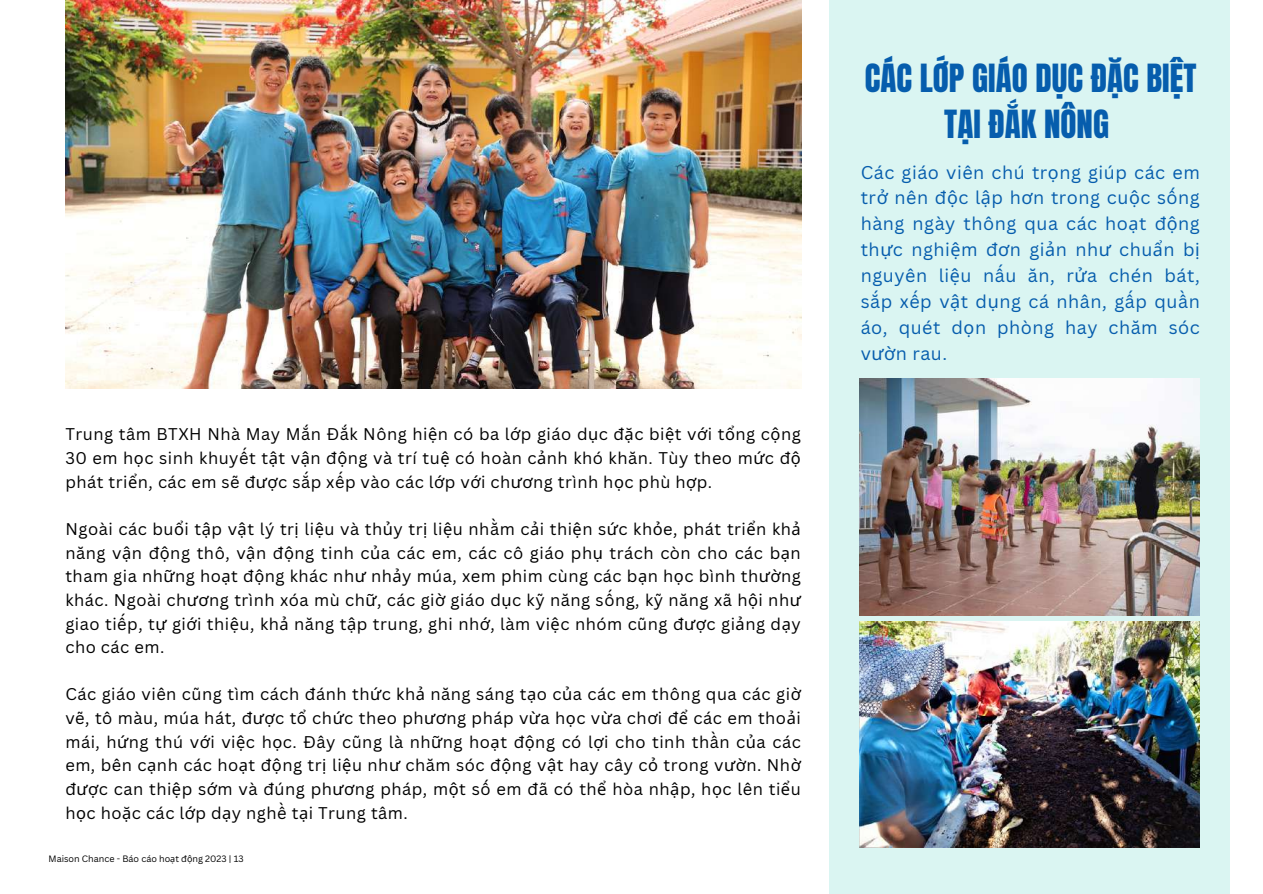
<style>
.page{position:relative;width:1263px;height:894px;background:#fff}
.page>*{position:absolute;margin:0;border:0;box-sizing:border-box;transform-origin:0 0}
.t1{font:33px/46.2px "Anton";color:#065dad;text-align:center}
.t2{font:18px/25.8px "Canva Sans";letter-spacing:.03em;color:#065dad;text-align:justify}
.t3{font:16.5px/23.7px "Canva Sans";letter-spacing:.03em;color:#000;text-align:justify}
.t4{font:9px "Canva Sans";color:#000}
.s1{font-family:"Noto Sans"}
</style>
<div class="page">
<img style="left:65px;top:0;width:736px;height:388px">
<div style="left:829px;top:0;width:400px;height:893px;background:#daf5f2"></div>
<img style="left:859px;top:379px;width:340px;height:236px">
<img style="left:859px;top:621px;width:340px;height:225px">
<p class="t3" style="left:65px;top:422px;width:737px">Trung tâm BTXH Nhà May Mắn Đắk Nông hi<span class="s1">ệ</span>n có ba l<span class="s1">ớ</span>p giáo d<span class="s1">ụ</span>c đ<span class="s1">ặ</span>c bi<span class="s1">ệ</span>t v<span class="s1">ớ</span>i t<span class="s1">ổ</span>ng c<span class="s1">ộ</span>ng 30 em h<span class="s1">ọ</span>c sinh khuyết t<span class="s1">ậ</span>t v<span class="s1">ậ</span>n đ<span class="s1">ộ</span>ng và trí tu<span class="s1">ệ</span> có hoàn c<span class="s1">ả</span>nh khó khăn. Tùy theo m<span class="s1">ứ</span>c đ<span class="s1">ộ </span>phát tri<span class="s1">ể</span>n, các em sẽ đ<span class="s1">ượ</span>c sắp xếp vào các l<span class="s1">ớ</span>p v<span class="s1">ớ</span>i ch<span class="s1">ươ</span>ng trình h<span class="s1">ọ</span>c phù h<span class="s1">ợ</span>p.</p>
<p class="t3" style="left:65px;top:516px;width:737px">Ngoài các bu<span class="s1">ổ</span>i t<span class="s1">ậ</span>p v<span class="s1">ậ</span>t lý tr<span class="s1">ị</span> li<span class="s1">ệ</span>u và th<span class="s1">ủ</span>y tr<span class="s1">ị</span> li<span class="s1">ệ</span>u nhằm c<span class="s1">ả</span>i thi<span class="s1">ệ</span>n s<span class="s1">ứ</span>c kh<span class="s1">ỏ</span>e, phát tri<span class="s1">ể</span>n kh<span class="s1">ả </span>năng v<span class="s1">ậ</span>n đ<span class="s1">ộ</span>ng thô, v<span class="s1">ậ</span>n đ<span class="s1">ộ</span>ng tinh c<span class="s1">ủ</span>a các em, các cô giáo ph<span class="s1">ụ</span> trách còn cho các b<span class="s1">ạ</span>n tham gia nh<span class="s1">ữ</span>ng ho<span class="s1">ạ</span>t đ<span class="s1">ộ</span>ng khác nh<span class="s1">ư</span> nh<span class="s1">ả</span>y múa, xem phim cùng các b<span class="s1">ạ</span>n h<span class="s1">ọ</span>c bình th<span class="s1">ườ</span>ng khác. Ngoài ch<span class="s1">ươ</span>ng trình xóa mù ch<span class="s1">ữ</span>, các gi<span class="s1">ờ</span> giáo d<span class="s1">ụ</span>c kỹ năng sống, kỹ năng xã h<span class="s1">ộ</span>i nh<span class="s1">ư </span>giao tiếp, t<span class="s1">ự</span> gi<span class="s1">ớ</span>i thi<span class="s1">ệ</span>u, kh<span class="s1">ả</span> năng t<span class="s1">ậ</span>p trung, ghi nh<span class="s1">ớ</span>, làm vi<span class="s1">ệ</span>c nhóm cũng đ<span class="s1">ượ</span>c gi<span class="s1">ả</span>ng d<span class="s1">ạ</span>y cho các em.</p>
<p class="t3" style="left:65px;top:682px;width:737px">Các giáo viên cũng tìm cách đánh th<span class="s1">ứ</span>c kh<span class="s1">ả</span> năng sáng t<span class="s1">ạ</span>o c<span class="s1">ủ</span>a các em thông qua các gi<span class="s1">ờ </span>vẽ, tô màu, múa hát, đ<span class="s1">ượ</span>c t<span class="s1">ổ</span> ch<span class="s1">ứ</span>c theo ph<span class="s1">ươ</span>ng pháp v<span class="s1">ừ</span>a h<span class="s1">ọ</span>c v<span class="s1">ừ</span>a ch<span class="s1">ơ</span>i đ<span class="s1">ể</span> các em tho<span class="s1">ả</span>i mái, h<span class="s1">ứ</span>ng thú v<span class="s1">ớ</span>i vi<span class="s1">ệ</span>c h<span class="s1">ọ</span>c. Đây cũng là nh<span class="s1">ữ</span>ng ho<span class="s1">ạ</span>t đ<span class="s1">ộ</span>ng có l<span class="s1">ợ</span>i cho tinh thần c<span class="s1">ủ</span>a các em, bên c<span class="s1">ạ</span>nh các ho<span class="s1">ạ</span>t đ<span class="s1">ộ</span>ng tr<span class="s1">ị</span> li<span class="s1">ệ</span>u nh<span class="s1">ư</span> chăm sóc đ<span class="s1">ộ</span>ng v<span class="s1">ậ</span>t hay cây c<span class="s1">ỏ</span> trong v<span class="s1">ườ</span>n. Nh<span class="s1">ờ </span>đ<span class="s1">ượ</span>c can thi<span class="s1">ệ</span>p s<span class="s1">ớ</span>m và đúng ph<span class="s1">ươ</span>ng pháp, m<span class="s1">ộ</span>t số em đã có th<span class="s1">ể</span> hòa nh<span class="s1">ậ</span>p, h<span class="s1">ọ</span>c lên ti<span class="s1">ể</span>u h<span class="s1">ọ</span>c ho<span class="s1">ặ</span>c các l<span class="s1">ớ</span>p d<span class="s1">ạ</span>y nghề t<span class="s1">ạ</span>i Trung tâm.</p>
<p class="t4" style="left:49px;top:852px;width:197px">Maison Chance - Báo cáo ho<span class="s1">ạ</span>t đ<span class="s1">ộ</span>ng 2023 | 13</p>
<h1 class="t1" style="left:865px;top:55px;width:333px">CÁC LỚP GIÁO DỤC ĐẶC BIỆT<br>TẠI ĐẮK NÔNG</h1>
<p class="t2" style="left:861px;top:159px;width:341px">Các giáo viên chú tr<span class="s1">ọ</span>ng giúp các em tr<span class="s1">ở</span> nên đ<span class="s1">ộ</span>c l<span class="s1">ậ</span>p h<span class="s1">ơ</span>n trong cu<span class="s1">ộ</span>c sống hàng ngày thông qua các ho<span class="s1">ạ</span>t đ<span class="s1">ộ</span>ng th<span class="s1">ự</span>c nghi<span class="s1">ệ</span>m đ<span class="s1">ơ</span>n gi<span class="s1">ả</span>n nh<span class="s1">ư</span> chu<span class="s1">ẩ</span>n b<span class="s1">ị </span>nguyên li<span class="s1">ệ</span>u nấu ăn, r<span class="s1">ử</span>a chén bát, sắp xếp v<span class="s1">ậ</span>t d<span class="s1">ụ</span>ng cá nhân, gấp quần áo, quét d<span class="s1">ọ</span>n phòng hay chăm sóc v<span class="s1">ườ</span>n rau.</p>
</div>
